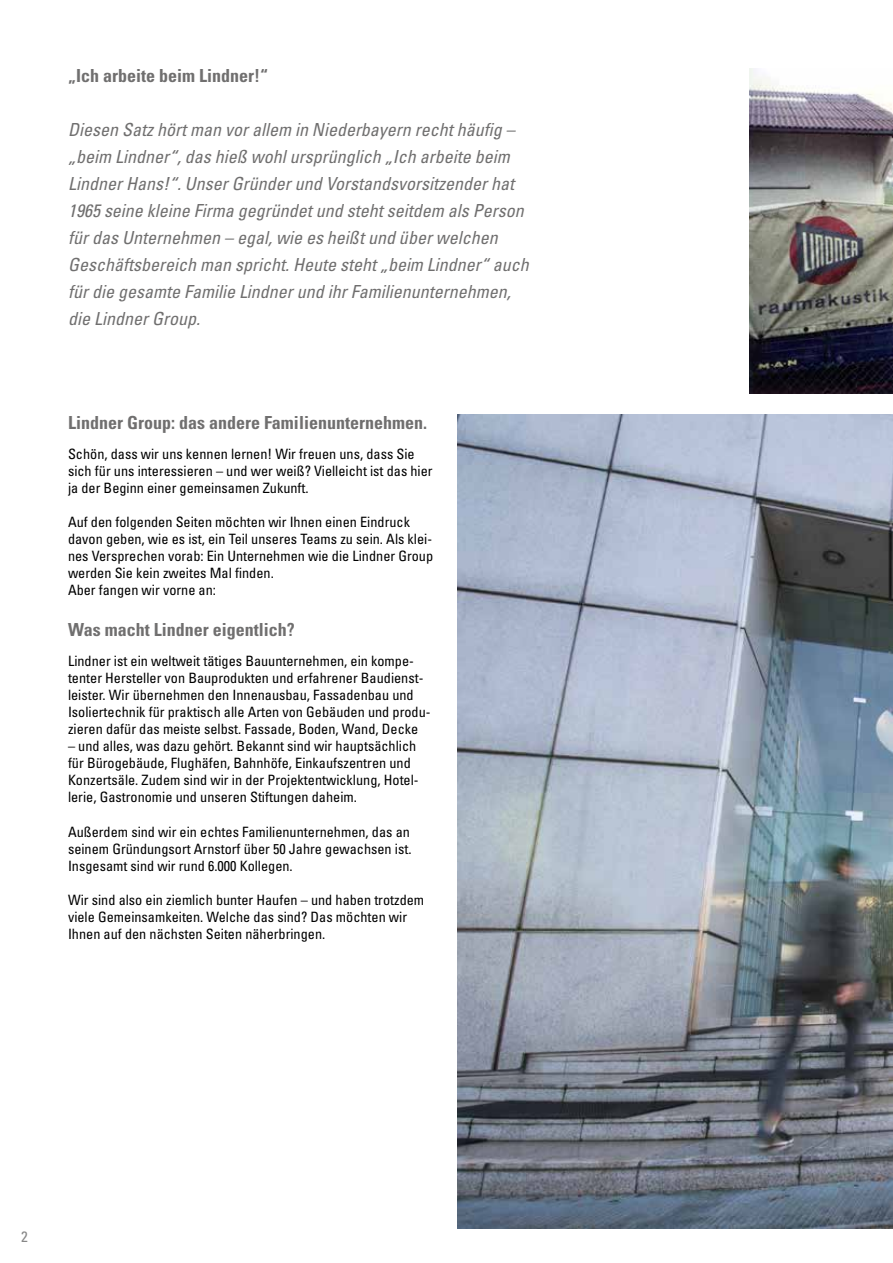
<style>
.page{position:relative;width:893px;height:1263px;background:#fff}
.page>*{position:absolute;margin:0;border:0;box-sizing:border-box;transform-origin:0 0}
.t1{font:italic condensed 18px/27px "Univers LT";color:#706f6f}
.t2{font:700 condensed 18px "Univers LT";color:#706f6f}
.t3{font:condensed 15px "Univers LT";color:#878787}
.t4{font:condensed 14.25px/17.1px "Univers LT";color:#000}
</style>
<div class="page">
<img style="left:457px;top:415px;width:436px;height:814px">
<img style="left:749px;top:68px;width:144px;height:325px">
<p class="t2" style="left:68px;top:65px;width:201px">„Ich arbeite beim Lindner!“</p>
<p class="t1" style="left:68px;top:116px;width:462px">Diesen Satz hört man vor allem in Niederbayern recht häufig – „beim Lindner“, das hieß wohl ursprünglich „Ich arbeite beim Lindner Hans!“. Unser Gründer und Vorstandsvorsitzender hat 1965 seine kleine Firma gegründet und steht seitdem als Person für das Unternehmen – egal, wie es heißt und über welchen Geschäftsbereich man spricht. Heute steht „beim Lindner“ auch für die gesamte Familie Lindner und ihr Familienunternehmen, die Lindner Group.</p>
<p class="t2" style="left:68px;top:412px;width:360px">Lindner Group: das andere Familienunternehmen.</p>
<p class="t4" style="left:68px;top:445px;width:366px">Schön, dass wir uns kennen lernen! Wir freuen uns, dass Sie sich für uns interessieren – und wer weiß? Vielleicht ist das hier ja der Beginn einer gemeinsamen Zukunft.</p>
<p class="t4" style="left:68px;top:513px;width:367px">Auf den folgenden Seiten möchten wir Ihnen einen Eindruck davon geben, wie es ist, ein Teil unseres Teams zu sein. Als klei&shy;nes Versprechen vorab: Ein Unternehmen wie die Lindner Group werden Sie kein zweites Mal finden.<br>Aber fangen wir vorne an:</p>
<p class="t2" style="left:68px;top:619px;width:228px">Was macht Lindner eigentlich?</p>
<p class="t4" style="left:68px;top:652px;width:364px">Lindner ist ein weltweit tätiges Bauunternehmen, ein kompe&shy;tenter Hersteller von Bauprodukten und erfahrener Baudienst&shy;leister. Wir übernehmen den Innenausbau, Fassadenbau und Isoliertechnik für praktisch alle Arten von Gebäuden und produ&shy;zieren dafür das meiste selbst. Fassade, Boden, Wand, Decke</p>
<p class="t4" style="left:68px;top:737px;width:352px">– und alles, was dazu gehört. Bekannt sind wir hauptsächlich für Bürogebäude, Flughäfen, Bahnhöfe, Einkaufszentren und Konzertsäle. Zudem sind wir in der Projektentwicklung, Hotel&shy;lerie, Gastronomie und unseren Stiftungen daheim.</p>
<p class="t4" style="left:68px;top:823px;width:345px;text-align:justify">Außerdem sind wir ein echtes Familienunternehmen, das an seinem Gründungsort Arnstorf über 50 Jahre gewachsen ist.<br>Insgesamt sind wir rund 6.000 Kollegen.</p>
<p class="t4" style="left:68px;top:891px;width:358px">Wir sind also ein ziemlich bunter Haufen – und haben trotzdem viele Gemeinsamkeiten. Welche das sind? Das möchten wir<br>Ihnen auf den nächsten Seiten näherbringen.</p>
<p class="t3" style="left:21px;top:1227px;width:8px">2</p>
</div>
